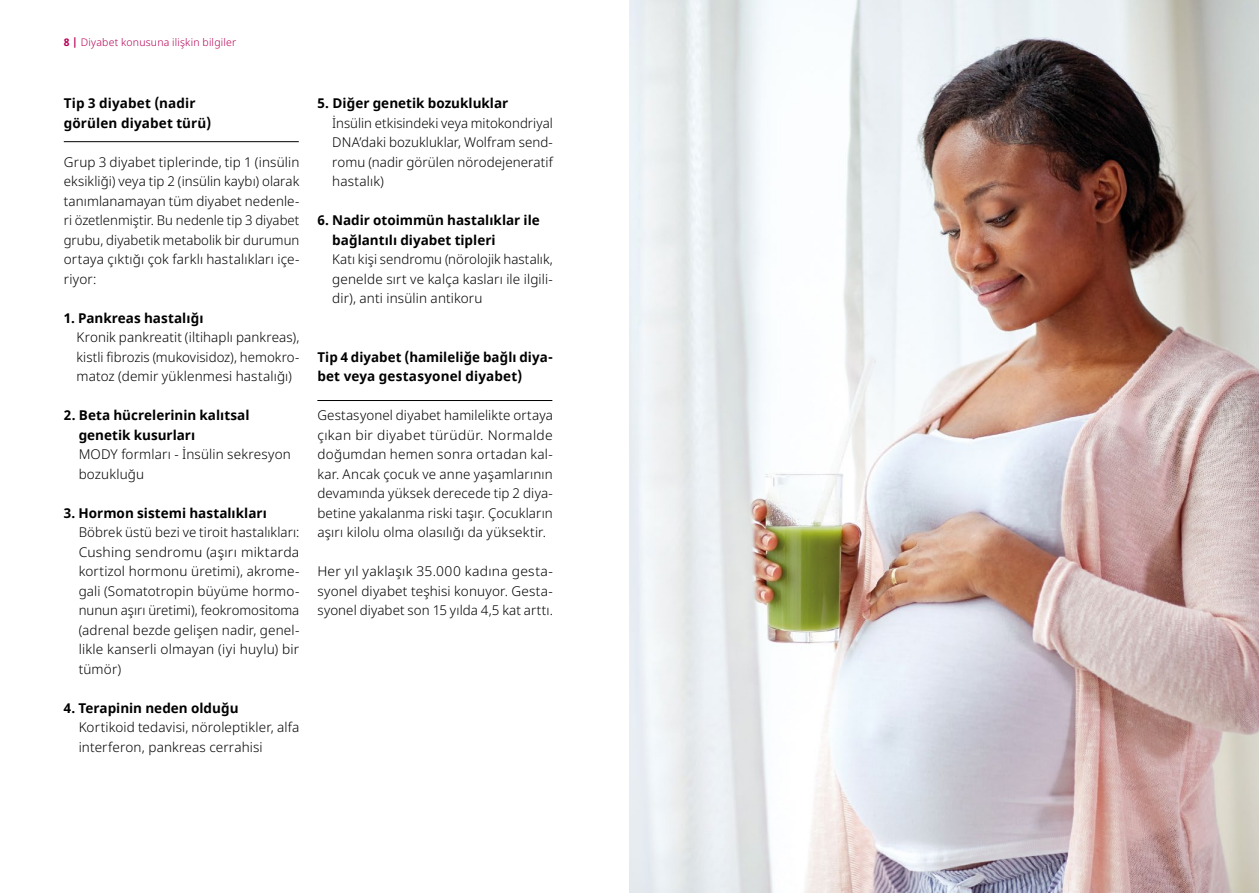
<style>
.page{position:relative;width:1259px;height:893px;background:#fff}
.page>*{position:absolute;margin:0;border:0;box-sizing:border-box;transform-origin:0 0}
._9pt_Light_s_Fließte{font:300 13.5px/19.5px "Noto Sans";letter-spacing:.01em;color:#000;text-align:justify}
._9pt_Light_s_Fließte-2{font:700 13.5px/19.5px "Noto Sans";letter-spacing:.005em;color:#000}
.t1{font:300 10.5px "Noto Sans";letter-spacing:.02em;color:#b60056}
.s1{font-weight:700}
</style>
<div class="page">
<hr style="left:64px;top:141px;width:235px;height:1px;background:#000">
<hr style="left:317px;top:400px;width:235px;height:1px;background:#000">
<img style="left:629px;top:0;width:630px;height:893px">
<p class="t1" style="left:64px;top:35px;width:174px"><span class="s1">8 |</span> Diyabet konusuna ilişkin bilgiler</p>
<p class="_9pt_Light_s_Fließte-2" style="left:64px;top:94px;width:133px">Tip 3 diyabet (nadir</p>
<p class="_9pt_Light_s_Fließte-2" style="left:64px;top:113px;width:149px">görülen diyabet türü)</p>
<p class="_9pt_Light_s_Fließte" style="left:64px;top:152px;width:237px">Grup 3 diyabet tiplerinde, tip 1 (insülin eksikliği) veya tip 2 (insülin kaybı) olarak tanımlanamayan tüm diyabet nedenle&shy;ri özetlenmiştir. Bu nedenle tip 3 diyabet grubu, diyabetik metabolik bir durumun ortaya çıktığı çok farklı hastalıkları içe&shy;riyor:</p>
<p class="_9pt_Light_s_Fließte-2" style="left:64px;top:308px;width:141px">1. Pankreas hastalığı</p>
<p class="_9pt_Light_s_Fließte" style="left:77px;top:328px;width:224px">Kronik pankreatit (iltihaplı pankreas), kistli fibrozis (mukovisidoz), hemokro&shy;matoz (demir yüklenmesi hastalığı)</p>
<p class="_9pt_Light_s_Fließte-2" style="left:64px;top:406px;width:187px">2. Beta hücrelerinin kalıtsal</p>
<p class="_9pt_Light_s_Fließte-2" style="left:79px;top:425px;width:118px">genetik kusurları</p>
<p class="_9pt_Light_s_Fließte" style="left:79px;top:445px;width:214px">MODY formları - İnsülin sekresyon</p>
<p class="_9pt_Light_s_Fließte" style="left:79px;top:464px;width:67px">bozukluğu</p>
<p class="_9pt_Light_s_Fließte-2" style="left:64px;top:503px;width:204px">3. Hormon sistemi hastalıkları</p>
<p class="_9pt_Light_s_Fließte" style="left:79px;top:523px;width:222px">Böbrek üstü bezi ve tiroit hastalıkları:</p>
<p class="_9pt_Light_s_Fließte" style="left:79px;top:542px;width:222px">Cushing sendromu (aşırı miktarda kortizol hormonu üretimi), akrome&shy;gali (Somatotropin büyüme hormo&shy;nunun aşırı üretimi), feokromositoma (adrenal bezde gelişen nadir, genel&shy;likle kanserli olmayan (iyi huylu) bir tümör)</p>
<p class="_9pt_Light_s_Fließte-2" style="left:64px;top:698px;width:176px">4. Terapinin neden olduğu</p>
<p class="_9pt_Light_s_Fließte" style="left:79px;top:718px;width:222px">Kortikoid tedavisi, nöroleptikler, alfa</p>
<p class="_9pt_Light_s_Fließte" style="left:79px;top:737px;width:185px">interferon, pankreas cerrahisi</p>
<p class="_9pt_Light_s_Fließte-2" style="left:317px;top:94px;width:192px">5. Diğer genetik bozukluklar</p>
<p class="_9pt_Light_s_Fließte" style="left:332px;top:113px;width:222px">İnsülin etkisindeki veya mitokondriyal</p>
<p class="_9pt_Light_s_Fließte" style="left:332px;top:133px;width:222px">DNA’daki bozukluklar, Wolfram send&shy;romu (nadir görülen nörodejeneratif hastalık)</p>
<p class="_9pt_Light_s_Fließte-2" style="left:317px;top:211px;width:224px">6. Nadir otoimmün hastalıklar ile</p>
<p class="_9pt_Light_s_Fließte-2" style="left:332px;top:230px;width:165px">bağlantılı diyabet tipleri</p>
<p class="_9pt_Light_s_Fließte" style="left:332px;top:250px;width:222px">Katı kişi sendromu (nörolojik hastalık,</p>
<p class="_9pt_Light_s_Fließte" style="left:332px;top:269px;width:222px">genelde sırt ve kalça kasları ile ilgili&shy;dir), anti insülin antikoru</p>
<p class="_9pt_Light_s_Fließte-2" style="left:317px;top:347px;width:237px">Tip 4 diyabet (hamileliğe bağlı diya&shy;bet veya gestasyonel diyabet)</p>
<p class="_9pt_Light_s_Fließte" style="left:317px;top:406px;width:237px">Gestasyonel diyabet hamilelikte ortaya çıkan bir diyabet türüdür. Normalde doğumdan hemen sonra ortadan kal&shy;kar. Ancak çocuk ve anne yaşamlarının devamında yüksek derecede tip 2 diya&shy;betine yakalanma riski taşır. Çocukların aşırı kilolu olma olasılığı da yüksektir.</p>
<p class="_9pt_Light_s_Fließte" style="left:317px;top:562px;width:237px">Her yıl yaklaşık 35.000 kadına gesta&shy;syonel diyabet teşhisi konuyor. Gesta&shy;syonel diyabet son 15 yılda 4,5 kat arttı.</p>
</div>
